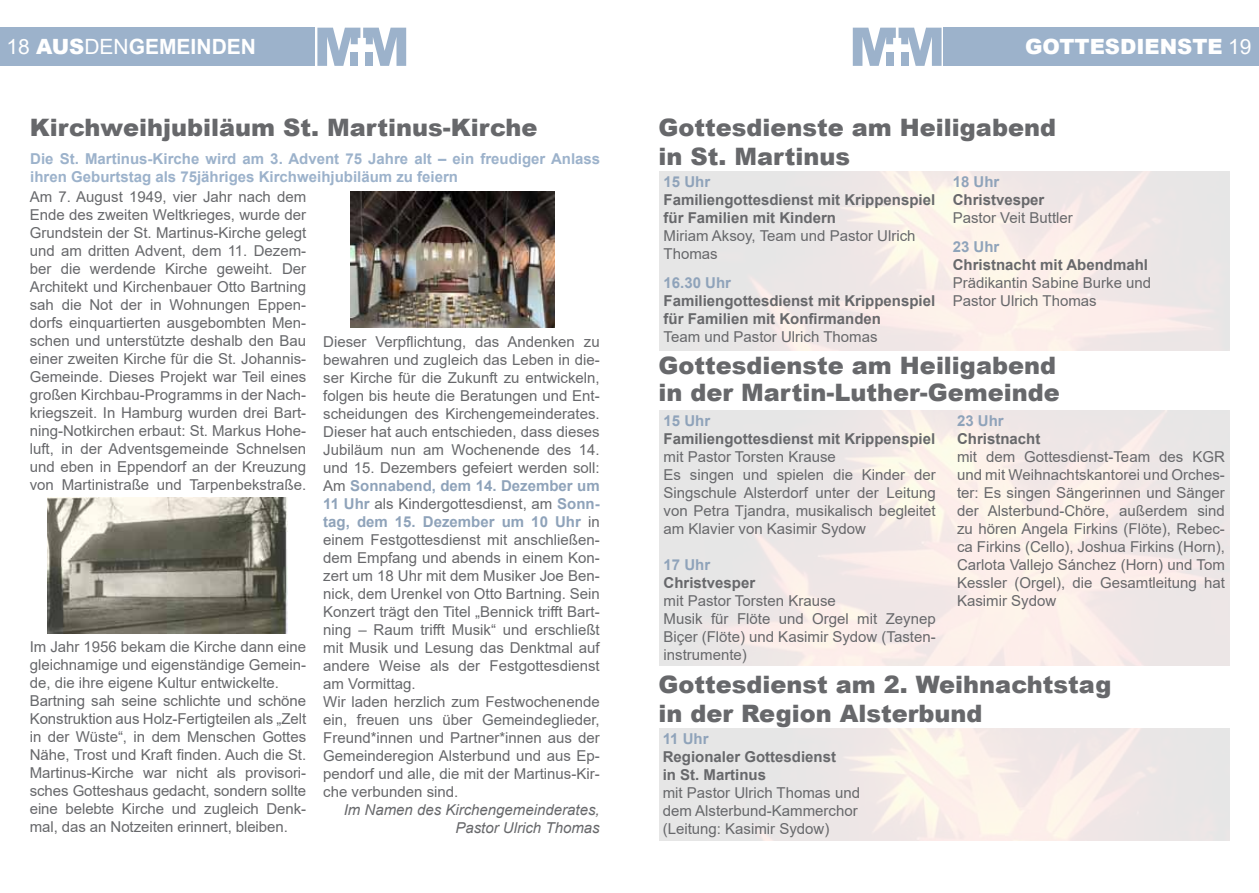
<style>
.page{position:relative;width:1259px;height:893px;background:#fff}
.page>*{position:absolute;margin:0;border:0;box-sizing:border-box;transform-origin:0 0}
.t1{font:900 24px/28.8px "Arial";color:#67686b}
.t2{font:700 21px "Arial";color:#fff}
.t3{font:900 21px "Arial";color:#fff}
.t4{font:15px/18px "Arial";color:#67686b}
.t5{font:700 15px/18px "Arial";color:#67686b}
.t6{font:700 15px/18px "Arial";color:#9cb2cb}
.t7{font:italic 15px/18px "Arial";color:#67686b;text-align:right}
.t8{font:700 15px "Arial";color:#8fa3ba}
.s1{font-weight:400}
.s2{font-weight:900}
.s3{font-weight:700;color:#8fa3ba}
</style>
<div class="page">
<div style="left:0;top:28px;width:315px;height:38px;background:#9cb2cb"></div>
<div style="left:944px;top:28px;width:315px;height:38px;background:#9cb2cb"></div>
<svg style="left:317px;top:28px;width:89px;height:38px"></svg>
<div style="left:366px;top:52px;width:7px;height:14px;background:#9cb2cb"></div>
<svg style="left:853px;top:28px;width:88px;height:38px"></svg>
<div style="left:901px;top:52px;width:7px;height:14px;background:#9cb2cb"></div>
<img style="left:48px;top:497px;width:240px;height:137px">
<img style="left:351px;top:192px;width:203px;height:136px">
<h2 class="t2" style="left:6px;top:32px;width:235px"><span class="s1">18</span> <span class="s2">AUS</span><span class="s1">DEN</span>GEMEINDEN</h2>
<h2 class="t3" style="left:1025px;top:32px;width:34px">GOTT</h2>
<h2 class="t3" style="left:1089px;top:32px;width:163px">ESDIENSTE <span class="s1">19</span></h2>
<h1 class="t1" style="left:30px;top:113px;width:509px">Kirchweihjubiläum St. Martinus-Kirche</h1>
<p class="t6" style="left:30px;top:150px;width:571px">Die St. Martinus-Kirche wird am 3. Advent 75 Jahre alt – ein freudiger Anlass ihren Geburtstag als 75jähriges Kirchweihjubiläum zu feiern</p>
<p class="t4" style="left:30px;top:188px;width:278px;text-align:justify">Am 7. August 1949, vier Jahr nach dem Ende des zweiten Weltkrieges, wurde der Grundstein der St. Martinus-Kirche gelegt und am dritten Advent, dem 11. Dezem&shy;ber die werdende Kirche geweiht. Der Architekt und Kirchenbauer Otto Bartning sah die Not der in Wohnungen Eppen&shy;dorfs einquartierten ausgebombten Men&shy;schen und unterstützte deshalb den Bau einer zweiten Kirche für die St. Johannis-Gemeinde. Dieses Projekt war Teil eines großen Kirchbau-Programms in der Nach&shy;kriegszeit. In Hamburg wurden drei Bart&shy;ning-Notkirchen erbaut: St. Markus Hohe&shy;luft, in der Adventsgemeinde Schnelsen und eben in Eppendorf an der Kreuzung von Martinistraße und Tarpenbekstraße.</p>
<p class="t4" style="left:323px;top:333px;width:278px">Dieser Verpflichtung, das Andenken zu bewahren und zugleich das Leben in die&shy;ser Kirche für die Zukunft zu entwickeln, folgen bis heute die Beratungen und Ent&shy;scheidungen des Kirchengemeinderates.<br>Dieser hat auch entschieden, dass dieses Jubiläum nun am Wochenende des 14. und 15. Dezembers gefeiert werden soll:<br>Am <span class="s3">Sonnabend, dem 14. Dezember um 11 Uhr</span> als Kindergottesdienst, am <span class="s3">Sonn&shy;tag, dem 15. Dezember um 10 Uhr</span> in einem Festgottesdienst mit anschließen&shy;dem Empfang und abends in einem Kon&shy;zert um 18 Uhr mit dem Musiker Joe Ben&shy;nick, dem Urenkel von Otto Bartning. Sein Konzert trägt den Titel „Bennick trifft Bart&shy;ning – Raum trifft Musik“ und erschließt mit Musik und Lesung das Denktmal auf andere Weise als der Festgottesdienst am Vormittag.<br>Wir laden herzlich zum Festwochenende ein, freuen uns über Gemeindeglieder, Freund*innen und Partner*innen aus der Gemeinderegion Alsterbund und aus Ep&shy;pendorf und alle, die mit der Martinus-Kir&shy;che verbunden sind.</p>
<p class="t7" style="left:344px;top:801px;width:257px">Im Namen des Kirchengemeinderates,<br>Pastor Ulrich Thomas</p>
<p class="t4" style="left:30px;top:638px;width:278px">Im Jahr 1956 bekam die Kirche dann eine gleichnamige und eigenständige Gemein&shy;de, die ihre eigene Kultur entwickelte.<br>Bartning sah seine schlichte und schöne Konstruktion aus Holz-Fertigteilen als „Zelt in der Wüste“, in dem Menschen Gottes Nähe, Trost und Kraft finden. Auch die St.<br>Martinus-Kirche war nicht als provisori&shy;sches Gotteshaus gedacht, sondern sollte eine belebte Kirche und zugleich Denk&shy;mal, das an Notzeiten erinnert, bleiben.</p>
<h1 class="t1" style="left:658px;top:113px;width:399px">Gottesdienste am Heiligabend in St. Martinus</h1>
<p class="t8" style="left:663px;top:172px;width:48px">15 Uhr</p>
<p class="t5" style="left:663px;top:191px;width:273px">Familiengottesdienst mit Krippenspiel für Familien mit Kindern</p>
<p class="t4" style="left:663px;top:227px;width:254px">Miriam Aksoy, Team und Pastor Ulrich<br>Thomas</p>
<p class="t8" style="left:663px;top:272px;width:69px">16.30 Uhr</p>
<p class="t5" style="left:663px;top:292px;width:273px">Familiengottesdienst mit Krippenspiel für Familien mit Konfirmanden</p>
<p class="t4" style="left:663px;top:328px;width:215px">Team und Pastor Ulrich Thomas</p>
<p class="t8" style="left:952px;top:171px;width:48px">18 Uhr</p>
<p class="t5" style="left:952px;top:191px;width:93px">Christvesper</p>
<p class="t4" style="left:952px;top:209px;width:122px">Pastor Veit Buttler</p>
<p class="t8" style="left:952px;top:236px;width:48px">23 Uhr</p>
<p class="t5" style="left:952px;top:256px;width:197px">Christnacht mit Abendmahl</p>
<p class="t4" style="left:952px;top:274px;width:200px">Prädikantin Sabine Burke und<br>Pastor Ulrich Thomas</p>
<h1 class="t1" style="left:658px;top:352px;width:403px;line-height:27px">Gottesdienste am Heiligabend in der Martin-Luther-Gemeinde</h1>
<p class="t8" style="left:663px;top:410px;width:48px">15 Uhr</p>
<p class="t5" style="left:663px;top:429px;width:273px">Familiengottesdienst mit Krippenspiel</p>
<p class="t4" style="left:663px;top:447px;width:274px">mit Pastor Torsten Krause<br>Es singen und spielen die Kinder der Singschule Alsterdorf unter der Leitung von Petra Tjandra, musikalisch begleitet am Klavier von Kasimir Sydow</p>
<p class="t8" style="left:663px;top:554px;width:48px">17 Uhr</p>
<p class="t5" style="left:663px;top:573px;width:93px">Christvesper</p>
<p class="t4" style="left:663px;top:591px;width:274px">mit Pastor Torsten Krause<br>Musik für Flöte und Orgel mit Zeynep<br>Biçer (Flöte) und Kasimir Sydow (Tasten&shy;instrumente)</p>
<p class="t8" style="left:957px;top:410px;width:48px">23 Uhr</p>
<p class="t5" style="left:957px;top:429px;width:85px">Christnacht</p>
<p class="t4" style="left:957px;top:447px;width:269px;text-align:justify">mit dem Gottesdienst-Team des KGR und mit Weihnachtskantorei und Orches&shy;ter: Es singen Sängerinnen und Sänger der Alsterbund-Chöre, außerdem sind zu hören Angela Firkins (Flöte), Rebec&shy;ca Firkins (Cello), Joshua Firkins (Horn), Carlota Vallejo Sánchez (Horn) und Tom Kessler (Orgel), die Gesamtleitung hat Kasimir Sydow</p>
<h1 class="t1" style="left:658px;top:670px;width:454px">Gottesdienst am 2. Weihnachtstag in der Region Alsterbund</h1>
<p class="t8" style="left:662px;top:728px;width:48px">11 Uhr</p>
<p class="t5" style="left:662px;top:747px;width:175px">Regionaler Gottesdienst in St. Martinus</p>
<p class="t4" style="left:662px;top:783px;width:199px">mit Pastor Ulrich Thomas und dem Alsterbund-Kammerchor (Leitung: Kasimir Sydow)</p>
</div>
